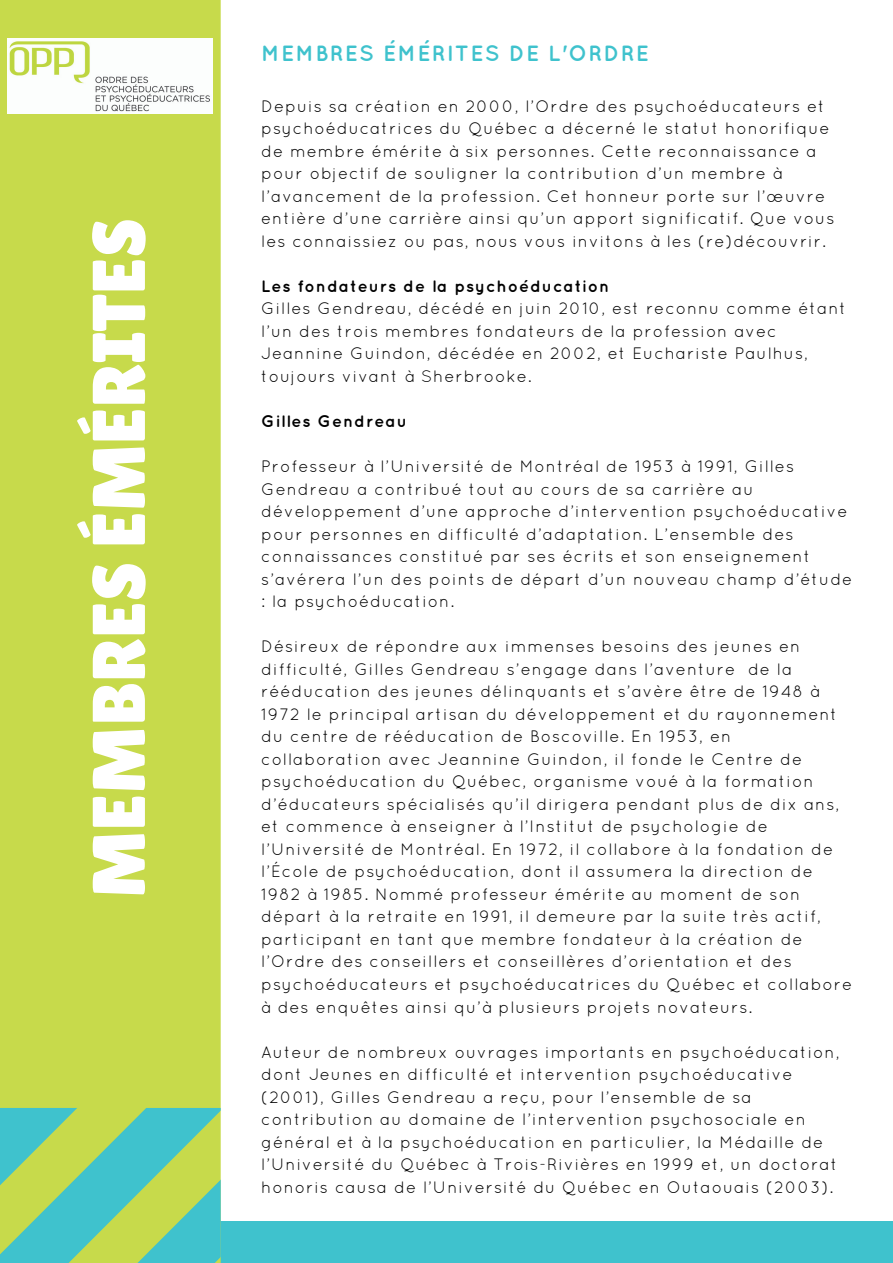
<style>
.page{position:relative;width:893px;height:1263px;background:#fff}
.page>*{position:absolute;margin:0;border:0;box-sizing:border-box;transform-origin:0 0}
.t1{font:74.55px "Lilita One";color:#fff}
.t2{font:700 22.05px "Quicksand";letter-spacing:.06em;color:#3fc2cd}
.t3{font:16.5px/22.5px "Quicksand";letter-spacing:.06em;color:#000}
.t4{font:700 16.5px "Quicksand";letter-spacing:.06em;color:#000}
</style>
<div class="page">
<div style="left:0;top:1221px;width:893px;height:42px;background:#3fc2cd"></div>
<div style="left:0;top:0;width:221px;height:1108px;background:#c7da4b"></div>
<svg style="left:0;top:1108px;width:221px;height:155px"></svg>
<img style="left:8px;top:38px;width:205px;height:76px">
<h1 class="t1" style="left:76px;top:898px;width:682px;rotate:-90deg">MEMBRES ÉMÉRITES</h1>
<h2 class="t2" style="left:261px;top:40px;width:389px">MEMBRES ÉMÉRITES DE L'ORDRE</h2>
<p class="t3" style="left:261px;top:94px;width:575px">Depuis sa création en 2000, l’Ordre des psychoéducateurs et psychoéducatrices du Québec a décerné le statut honorifique de membre émérite à six personnes. Cette reconnaissance a pour objectif de souligner la contribution d’un membre à l’avancement de la profession. Cet honneur porte sur l’œuvre entière d’une carrière ainsi qu’un apport significatif. Que vous les connaissiez ou pas, nous vous invitons à les (re)découvrir.</p>
<p class="t4" style="left:261px;top:276px;width:350px">Les fondateurs de la psychoéducation</p>
<p class="t3" style="left:261px;top:297px;width:586px">Gilles Gendreau, décédé en juin 2010, est reconnu comme étant l’un des trois membres fondateurs de la profession avec Jeannine Guindon, décédée en 2002, et Euchariste Paulhus, toujours vivant à Sherbrooke.</p>
<p class="t4" style="left:261px;top:411px;width:147px">Gilles Gendreau</p>
<p class="t3" style="left:261px;top:455px;width:593px">Professeur à l’Université de Montréal de 1953 à 1991, Gilles Gendreau a contribué tout au cours de sa carrière au développement d’une approche d’intervention psychoéducative pour personnes en difficulté d’adaptation. L’ensemble des connaissances constitué par ses écrits et son enseignement s’avérera l’un des points de départ d’un nouveau champ d’étude : la psychoéducation.</p>
<p class="t3" style="left:261px;top:635px;width:592px">Désireux de répondre aux immenses besoins des jeunes en difficulté, Gilles Gendreau s’engage dans l’aventure de la rééducation des jeunes délinquants et s’avère être de 1948 à 1972 le principal artisan du développement et du rayonnement du centre de rééducation de Boscoville. En 1953, en collaboration avec Jeannine Guindon, il fonde le Centre de psychoéducation du Québec, organisme voué à la formation d’éducateurs spécialisés qu’il dirigera pendant plus de dix ans, et commence à enseigner à l’Institut de psychologie de l’Université de Montréal. En 1972, il collabore à la fondation de l’École de psychoéducation, dont il assumera la direction de 1982 à 1985. Nommé professeur émérite au moment de son départ à la retraite en 1991, il demeure par la suite très actif, participant en tant que membre fondateur à la création de l’Ordre des conseillers et conseillères d’orientation et des psychoéducateurs et psychoéducatrices du Québec et collabore à des enquêtes ainsi qu’à plusieurs projets novateurs.</p>
<p class="t3" style="left:261px;top:1040px;width:580px">Auteur de nombreux ouvrages importants en psychoéducation, dont Jeunes en difficulté et intervention psychoéducative (2001), Gilles Gendreau a reçu, pour l’ensemble de sa contribution au domaine de l’intervention psychosociale en général et à la psychoéducation en particulier, la Médaille de l’Université du Québec à Trois-Rivières en 1999 et, un doctorat honoris causa de l’Université du Québec en Outaouais (2003).</p>
</div>
